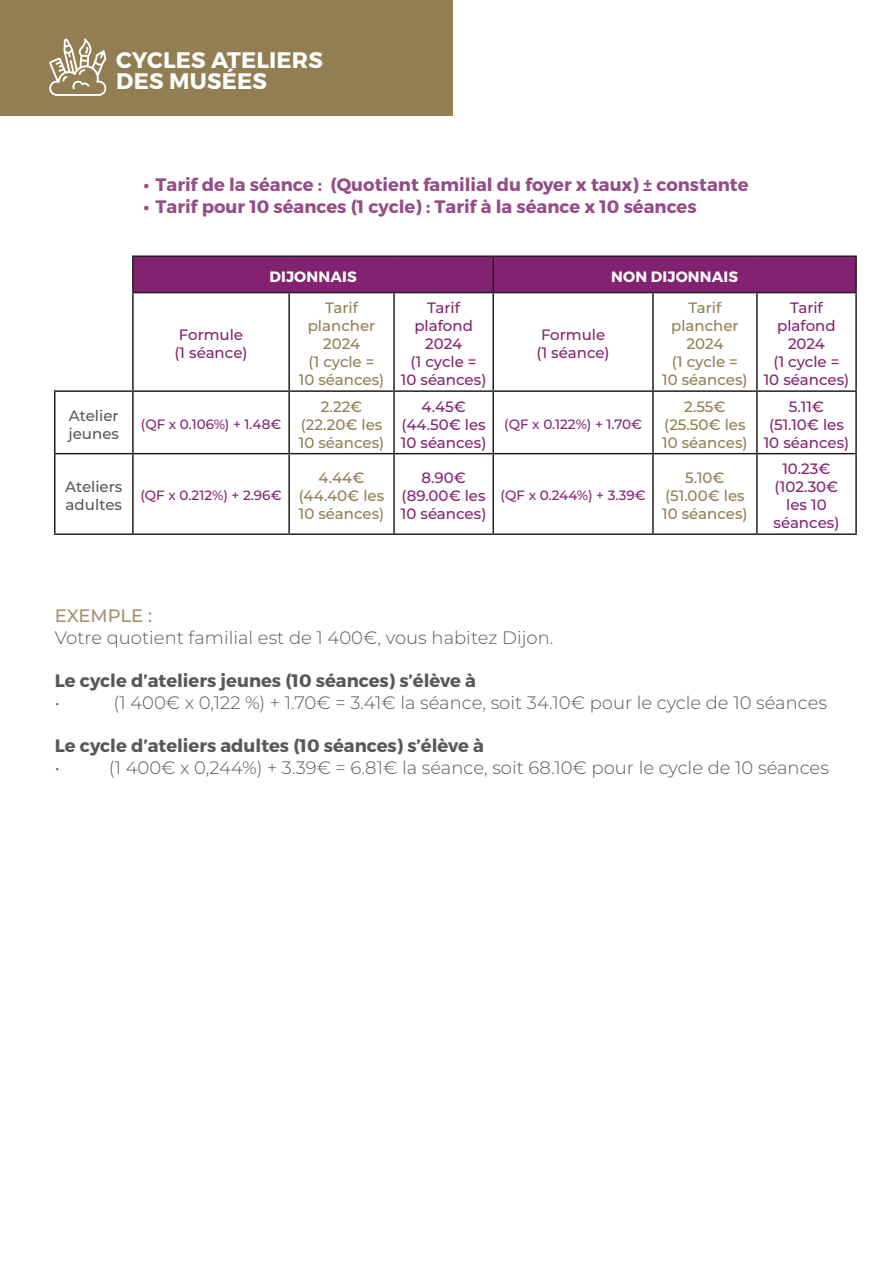
<style>
.page{position:relative;width:893px;height:1263px;background:#fff}
.page>*{position:absolute;margin:0;border:0;box-sizing:border-box;transform-origin:0 0}
.t1{font:700 22.5px "Montserrat";letter-spacing:.01em;color:#fff}
.paragraphe{font:300 18px "Montserrat";color:#57585a}
.paragraphe-2{font:700 18px "Montserrat";color:#954d87}
.paragraphe-3{font:700 18px "Montserrat";color:#57585a}
.paragraphe-4{font:500 18px "Montserrat";letter-spacing:-.005em;color:#a4916b}
.graph3{font:500 15px/18px "Montserrat";color:#842272;text-align:center}
.graph2{font:500 15px/18px "Montserrat";color:#927e52}
.graph{font:500 15px/18px "Montserrat";color:#57585a}
.paragraphe-5{font:700 15px "Montserrat";letter-spacing:.01em;color:#fff}
.graph-2{font:700 15px "Montserrat";letter-spacing:.01em;color:#fff}
.formule_graph{font:500 13.5px "Montserrat";color:#842272}
</style>
<div class="page">
<div style="left:0;top:0;width:453px;height:116px;background:#927e52"></div>
<svg style="left:49px;top:39px;width:57px;height:57px"></svg>
<div style="left:134px;top:257px;width:721px;height:35px;background:#842272"></div>
<hr style="left:54px;top:255px;width:79px;height:2px;background:#231f20">
<hr style="left:133px;top:255px;width:156px;height:2px;background:#231f20">
<hr style="left:132px;top:257px;width:2px;height:35px;background:#231f20">
<hr style="left:289px;top:255px;width:105px;height:2px;background:#231f20">
<hr style="left:394px;top:255px;width:99px;height:2px;background:#231f20">
<hr style="left:493px;top:255px;width:160px;height:2px;background:#231f20">
<hr style="left:492px;top:257px;width:2px;height:35px;background:#231f20">
<hr style="left:653px;top:255px;width:104px;height:2px;background:#231f20">
<hr style="left:757px;top:255px;width:100px;height:2px;background:#231f20">
<hr style="left:855px;top:257px;width:2px;height:35px;background:#231f20">
<hr style="left:54px;top:292px;width:79px;height:1px;background:#231f20">
<hr style="left:54px;top:293px;width:2px;height:97px;background:#231f20">
<hr style="left:133px;top:292px;width:156px;height:1px;background:#231f20">
<hr style="left:132px;top:293px;width:2px;height:97px;background:#231f20">
<hr style="left:289px;top:292px;width:105px;height:1px;background:#231f20">
<hr style="left:288px;top:293px;width:2px;height:97px;background:#231f20">
<hr style="left:394px;top:292px;width:99px;height:1px;background:#231f20">
<hr style="left:393px;top:293px;width:2px;height:97px;background:#231f20">
<hr style="left:493px;top:292px;width:160px;height:1px;background:#231f20">
<hr style="left:492px;top:293px;width:2px;height:97px;background:#231f20">
<hr style="left:653px;top:292px;width:104px;height:1px;background:#231f20">
<hr style="left:652px;top:293px;width:2px;height:97px;background:#231f20">
<hr style="left:757px;top:292px;width:100px;height:1px;background:#231f20">
<hr style="left:756px;top:293px;width:2px;height:97px;background:#231f20">
<hr style="left:855px;top:293px;width:2px;height:97px;background:#231f20">
<hr style="left:54px;top:390px;width:79px;height:2px;background:#231f20">
<hr style="left:54px;top:392px;width:2px;height:61px;background:#231f20">
<hr style="left:133px;top:390px;width:156px;height:2px;background:#231f20">
<hr style="left:132px;top:392px;width:2px;height:61px;background:#231f20">
<hr style="left:289px;top:390px;width:105px;height:2px;background:#231f20">
<hr style="left:288px;top:392px;width:2px;height:61px;background:#231f20">
<hr style="left:394px;top:390px;width:99px;height:2px;background:#231f20">
<hr style="left:393px;top:392px;width:2px;height:61px;background:#231f20">
<hr style="left:493px;top:390px;width:160px;height:2px;background:#231f20">
<hr style="left:492px;top:392px;width:2px;height:61px;background:#231f20">
<hr style="left:653px;top:390px;width:104px;height:2px;background:#231f20">
<hr style="left:652px;top:392px;width:2px;height:61px;background:#231f20">
<hr style="left:757px;top:390px;width:100px;height:2px;background:#231f20">
<hr style="left:756px;top:392px;width:2px;height:61px;background:#231f20">
<hr style="left:855px;top:392px;width:2px;height:61px;background:#231f20">
<hr style="left:54px;top:453px;width:79px;height:1px;background:#231f20">
<hr style="left:54px;top:454px;width:2px;height:79px;background:#231f20">
<hr style="left:133px;top:453px;width:156px;height:1px;background:#231f20">
<hr style="left:132px;top:454px;width:2px;height:79px;background:#231f20">
<hr style="left:289px;top:453px;width:105px;height:1px;background:#231f20">
<hr style="left:288px;top:454px;width:2px;height:79px;background:#231f20">
<hr style="left:394px;top:453px;width:99px;height:1px;background:#231f20">
<hr style="left:393px;top:454px;width:2px;height:79px;background:#231f20">
<hr style="left:493px;top:453px;width:160px;height:1px;background:#231f20">
<hr style="left:492px;top:454px;width:2px;height:79px;background:#231f20">
<hr style="left:653px;top:453px;width:104px;height:1px;background:#231f20">
<hr style="left:652px;top:454px;width:2px;height:79px;background:#231f20">
<hr style="left:757px;top:453px;width:100px;height:1px;background:#231f20">
<hr style="left:756px;top:454px;width:2px;height:79px;background:#231f20">
<hr style="left:855px;top:454px;width:2px;height:79px;background:#231f20">
<hr style="left:54px;top:533px;width:79px;height:2px;background:#231f20">
<hr style="left:133px;top:533px;width:156px;height:2px;background:#231f20">
<hr style="left:289px;top:533px;width:105px;height:2px;background:#231f20">
<hr style="left:394px;top:533px;width:99px;height:2px;background:#231f20">
<hr style="left:493px;top:533px;width:160px;height:2px;background:#231f20">
<hr style="left:653px;top:533px;width:104px;height:2px;background:#231f20">
<hr style="left:757px;top:533px;width:100px;height:2px;background:#231f20">
<div style="left:21px;top:242px;width:111px;height:147px;background:#fff"></div>
<p class="t1" style="left:116px;top:46px;width:208px">CYCLES ATELIERS</p>
<p class="t1" style="left:116px;top:67px;width:152px">DES MUSÉES</p>
<p class="paragraphe-2" style="left:144px;top:174px;width:606px">• Tarif de la séance : (Quotient familial du foyer x taux) ± constante</p>
<p class="paragraphe-2" style="left:144px;top:195px;width:555px">• Tarif pour 10 séances (1 cycle) : Tarif à la séance x 10 séances</p>
<p class="graph3" style="left:179px;top:325px;width:66px">Formule</p>
<p class="graph3" style="left:174px;top:343px;width:75px">(1 séance)</p>
<p class="graph-2" style="left:269px;top:267px;width:89px">DIJONNAIS</p>
<p class="paragraphe-5" style="left:611px;top:267px;width:128px">NON DIJONNAIS</p>
<p class="graph2" style="left:325px;top:298px;width:34px">Tarif</p>
<p class="graph2" style="left:308px;top:316px;width:69px;text-align:center">plancher<br>2024</p>
<p class="graph2" style="left:309px;top:352px;width:67px">(1 cycle =</p>
<p class="graph2" style="left:299px;top:370px;width:87px">10 séances)</p>
<p class="graph3" style="left:427px;top:298px;width:34px">Tarif</p>
<p class="graph3" style="left:414px;top:316px;width:60px">plafond<br>2024</p>
<p class="graph3" style="left:411px;top:352px;width:67px">(1 cycle =</p>
<p class="graph3" style="left:401px;top:370px;width:87px">10 séances)</p>
<p class="graph3" style="left:541px;top:325px;width:66px">Formule</p>
<p class="graph3" style="left:536px;top:343px;width:75px">(1 séance)</p>
<p class="graph2" style="left:688px;top:298px;width:34px">Tarif</p>
<p class="graph2" style="left:671px;top:316px;width:69px;text-align:center">plancher<br>2024</p>
<p class="graph2" style="left:672px;top:352px;width:67px">(1 cycle =</p>
<p class="graph2" style="left:662px;top:370px;width:87px">10 séances)</p>
<p class="graph" style="left:69px;top:406px;width:52px">Atelier jeunes</p>
<p class="formule_graph" style="left:141px;top:415px;width:142px">(QF x 0.106%) + 1.48€</p>
<p class="graph" style="left:65px;top:477px;width:59px">Ateliers adultes</p>
<p class="formule_graph" style="left:140px;top:486px;width:143px">(QF x 0.212%) + 2.96€</p>
<p class="graph2" style="left:321px;top:397px;width:43px">2.22€</p>
<p class="graph2" style="left:299px;top:415px;width:87px">(22.20€ les<br>10 séances)</p>
<p class="graph2" style="left:319px;top:468px;width:47px">4.44€</p>
<p class="graph2" style="left:299px;top:486px;width:87px">(44.40€ les<br>10 séances)</p>
<p class="graph3" style="left:421px;top:397px;width:46px">4.45€</p>
<p class="graph3" style="left:401px;top:415px;width:87px;text-align:left">(44.50€ les<br>10 séances)</p>
<p class="formule_graph" style="left:504px;top:415px;width:139px">(QF x 0.122%) + 1.70€</p>
<p class="graph3" style="left:421px;top:468px;width:46px">8.90€</p>
<p class="graph3" style="left:401px;top:486px;width:87px;text-align:left">(89.00€ les<br>10 séances)</p>
<p class="formule_graph" style="left:501px;top:486px;width:147px">(QF x 0.244%) + 3.39€</p>
<p class="graph2" style="left:684px;top:397px;width:43px">2.55€</p>
<p class="graph2" style="left:662px;top:415px;width:87px">(25.50€ les<br>10 séances)</p>
<p class="graph2" style="left:685px;top:468px;width:41px">5.10€</p>
<p class="graph2" style="left:662px;top:486px;width:87px">(51.00€ les<br>10 séances)</p>
<p class="graph3" style="left:790px;top:298px;width:34px">Tarif</p>
<p class="graph3" style="left:777px;top:316px;width:60px">plafond<br>2024</p>
<p class="graph3" style="left:773px;top:352px;width:67px">(1 cycle =</p>
<p class="graph3" style="left:764px;top:370px;width:87px">10 séances)</p>
<p class="graph3" style="left:789px;top:397px;width:37px">5.11€</p>
<p class="graph3" style="left:764px;top:415px;width:87px">(51.10€ les<br>10 séances)</p>
<p class="graph3" style="left:782px;top:459px;width:50px">10.23€</p>
<p class="graph3" style="left:773px;top:477px;width:67px">(102.30€ les 10 séances)</p>
<p class="paragraphe-4" style="left:55px;top:603px;width:99px">EXEMPLE :</p>
<p class="paragraphe" style="left:55px;top:625px;width:500px">Votre quotient familial est de 1 400€, vous habitez Dijon.</p>
<p class="paragraphe-3" style="left:55px;top:670px;width:422px">Le cycle d’ateliers jeunes (10 séances) s’élève à</p>
<p class="paragraphe" style="left:55px;top:690px;width:7px">•</p>
<p class="paragraphe" style="left:113px;top:690px;width:715px">(1 400€ x 0,122 %) + 1.70€ = 3.41€ la séance, soit 34.10€ pour le cycle de 10 séances</p>
<p class="paragraphe-3" style="left:55px;top:734px;width:430px">Le cycle d’ateliers adultes (10 séances) s’élève à</p>
<p class="paragraphe" style="left:55px;top:755px;width:7px">•</p>
<p class="paragraphe" style="left:109px;top:755px;width:722px">(1 400€ x 0,244%) + 3.39€ = 6.81€ la séance, soit 68.10€ pour le cycle de 10 séances</p>
</div>
